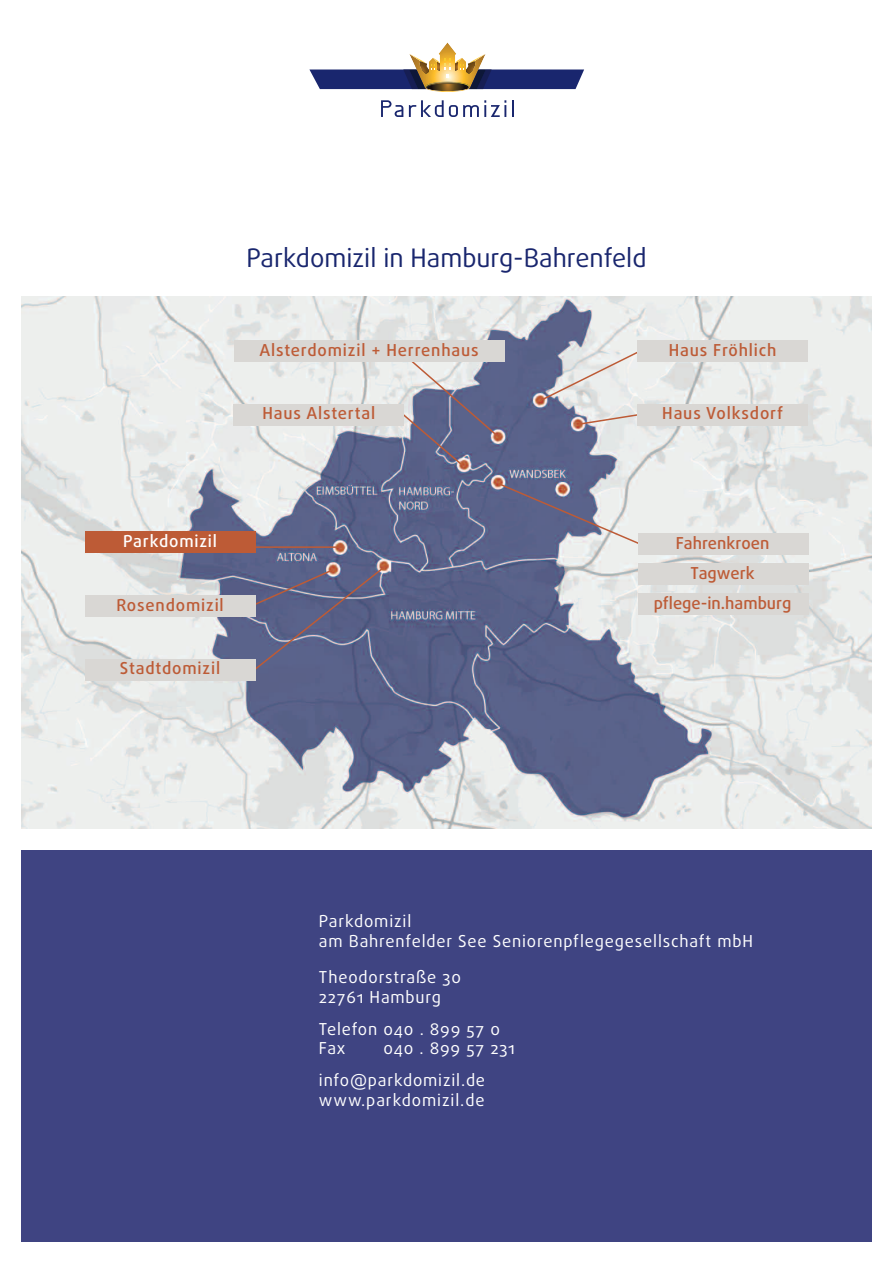
<style>
.page{position:relative;width:893px;height:1263px;background:#fff}
.page>*{position:absolute;margin:0;border:0;box-sizing:border-box;transform-origin:0 0}
.t1{font:25.5px "Daxline OT";color:#19266e}
.t2{font:16.5px/19.8px "Daxline OT";letter-spacing:.05em;color:#fff}
.t3{font:500 16.5px "Daxline OT";letter-spacing:.05em;color:#bd5b36}
.t4{font:500 16.5px/30.3px "Daxline OT";color:#bd5b36;text-align:center}
.t5{font:500 16.5px "Daxline OT";letter-spacing:.05em;color:#fff}
</style>
<div class="page">
<svg style="left:381px;top:100px;width:22px;height:17px"></svg>
<svg style="left:409px;top:100px;width:97px;height:17px"></svg>
<svg style="left:512px;top:100px;width:2px;height:17px"></svg>
<svg style="left:309px;top:43px;width:275px;height:49px"></svg>
<img style="left:425px;top:82px;width:45px;height:7px">
<img style="left:21px;top:296px;width:851px;height:532px">
<div style="left:21px;top:850px;width:851px;height:392px;background:#3f4482"></div>
<hr style="left:254px;top:546px;width:89px;height:2px;background:#bd5b36">
<svg style="left:401px;top:361px;width:99px;height:107px;background:#8386a0"></svg>
<svg style="left:538px;top:350px;width:102px;height:53px;background:#cccbd0"></svg>
<svg style="left:497px;top:482px;width:143px;height:63px;background:#8f91a8"></svg>
<svg style="left:252px;top:564px;width:135px;height:108px;background:#606589"></svg>
<svg style="left:577px;top:413px;width:64px;height:13px"></svg>
<div style="left:234px;top:404px;width:170px;height:21px;background:#d9d7d4"></div>
<div style="left:234px;top:340px;width:270px;height:21px;background:#d9d7d4"></div>
<div style="left:85px;top:659px;width:170px;height:21px;background:#d9d7d4"></div>
<div style="left:85px;top:595px;width:170px;height:22px;background:#d9d7d4"></div>
<div style="left:85px;top:531px;width:170px;height:22px;background:#bd5b36"></div>
<div style="left:638px;top:404px;width:170px;height:21px;background:#d9d7d4"></div>
<div style="left:638px;top:340px;width:170px;height:21px;background:#d9d7d4"></div>
<div style="left:638px;top:533px;width:171px;height:21px;background:#d9d7d4"></div>
<div style="left:638px;top:563px;width:171px;height:21px;background:#d9d7d4"></div>
<div style="left:638px;top:593px;width:171px;height:21px;background:#d9d7d4"></div>
<h1 class="t1" style="left:246px;top:241px;width:402px">Parkdomizil in Hamburg-Bahrenfeld</h1>
<p class="t3" style="left:259px;top:343px;width:221px">Alsterdomizil + Herrenhaus</p>
<p class="t3" style="left:262px;top:406px;width:114px">Haus Alstertal</p>
<p class="t3" style="left:669px;top:343px;width:109px">Haus Fröhlich</p>
<p class="t3" style="left:662px;top:406px;width:122px">Haus Volksdorf</p>
<p class="t5" style="left:123px;top:534px;width:95px">Parkdomizil</p>
<p class="t3" style="left:116px;top:598px;width:109px">Rosendomizil</p>
<p class="t3" style="left:120px;top:661px;width:102px">Stadtdomizil</p>
<p class="t4" style="left:654px;top:528px;width:139px">Fahrenkroen<br>Tagwerk pflege-in.hamburg</p>
<p class="t2" style="left:319px;top:911px;width:436px">Parkdomizil<br>am Bahrenfelder See Seniorenpflegegesellschaft mbH</p>
<p class="t2" style="left:319px;top:967px;width:144px">Theodorstraße 30<br>22761 Hamburg</p>
<p class="t2" style="left:319px;top:1019px;width:183px">Telefon 040 . 899 57 0<br>Fax</p>
<p class="t2" style="left:319px;top:1033px;width:198px;line-height:31.8px;text-indent:64px">040 . 899 57 231 info@parkdomizil.de</p>
<p class="t2" style="left:319px;top:1090px;width:167px">www.parkdomizil.de</p>
</div>
